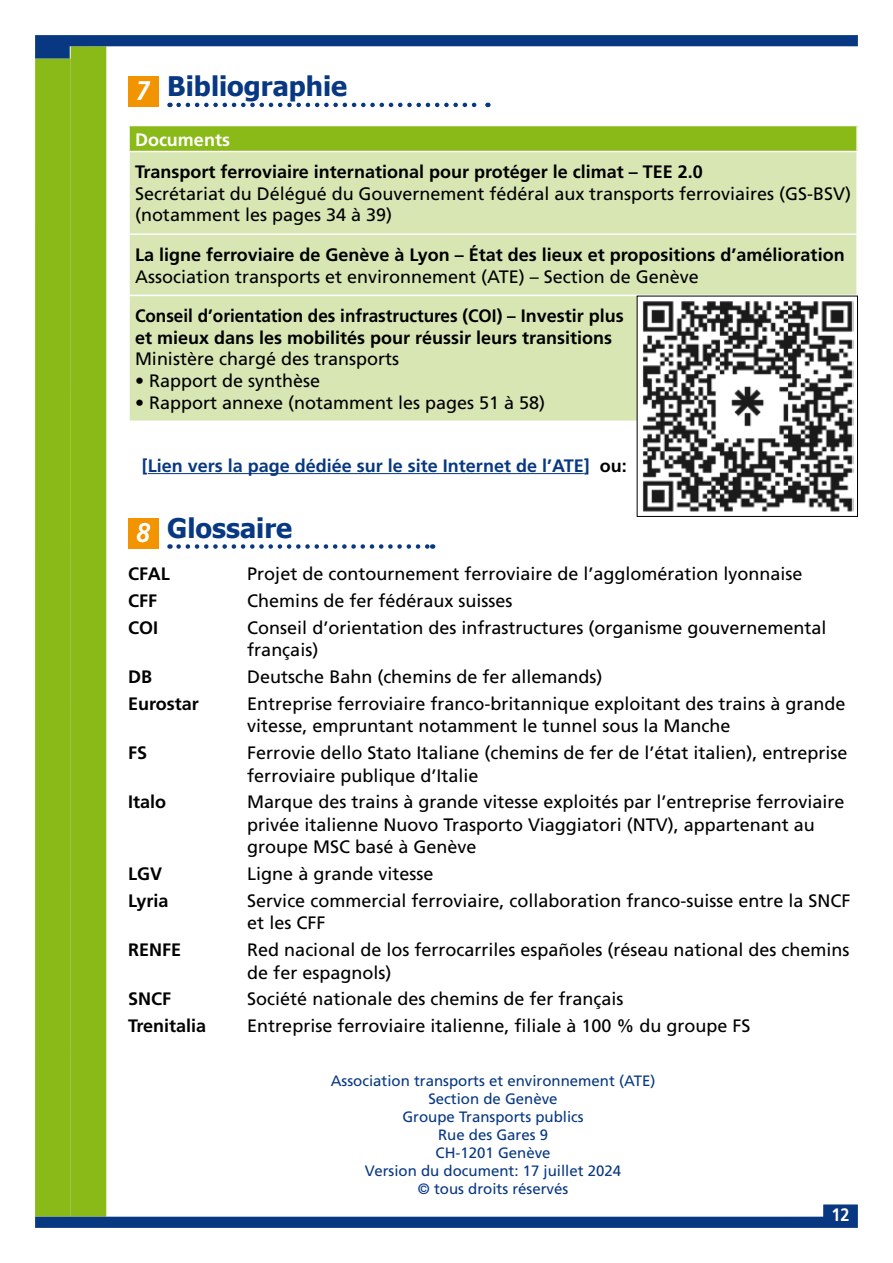
<style>
.page{position:relative;width:893px;height:1263px;background:#fff}
.page>*{position:absolute;margin:0;border:0;box-sizing:border-box;transform-origin:0 0}
.t1{font:700 27px "Tahoma";color:#083881}
.t2{font:18px/22.5px "Frutiger";color:#000}
.t3{font:700 18px "Frutiger";color:#000}
.t4{font:700 18px/21.6px "Frutiger";color:#000;scale:.95 1}
.t5{font:700 18px "Frutiger";color:#083881}
.t6{font:700 18px "Frutiger";color:#fff}
.t7{font:700 18px "Frutiger";color:#fff;scale:.9 1}
.t8{font:15px/18px "Frutiger";color:#083881;text-align:center}
.s1{font-family:"Frutiger";font-style:italic;color:#fff}
.s2{color:#000}
</style>
<div class="page">
<div style="left:35px;top:58px;width:36px;height:1158px;background:#89ba17"></div>
<div style="left:71px;top:46px;width:35px;height:1170px;background:#89ba17"></div>
<svg style="left:35px;top:35px;width:823px;height:24px"></svg>
<svg style="left:35px;top:1204px;width:823px;height:24px"></svg>
<svg style="left:179px;top:544px;width:254px;height:5px"></svg>
<div style="left:128px;top:518px;width:31px;height:30px;background:#f29400"></div>
<svg style="left:179px;top:103px;width:309px;height:4px"></svg>
<div style="left:128px;top:76px;width:31px;height:31px;background:#f29400"></div>
<div style="left:129px;top:125px;width:728px;height:27px;background:#89ba17"></div>
<div style="left:130px;top:152px;width:726px;height:268px;background:#d8e6b4"></div>
<hr style="left:128px;top:125px;width:730px;height:1px;background:#fff">
<hr style="left:128px;top:126px;width:2px;height:25px;background:#fff">
<hr style="left:856px;top:126px;width:2px;height:25px;background:#fff">
<hr style="left:128px;top:151px;width:730px;height:1px;background:#fff">
<hr style="left:128px;top:233px;width:730px;height:2px;background:#fff">
<hr style="left:128px;top:295px;width:730px;height:1px;background:#fff">
<hr style="left:148px;top:473px;width:436px;height:1px;background:#083881">
<div style="left:637px;top:296px;width:220px;height:220px;background:#fff"></div>
<div style="left:637px;top:296px;width:221px;height:221px;border:1px solid #000"></div>
<img style="left:642px;top:301px;width:212px;height:211px">
<h1 class="t1" style="left:136px;top:67px;width:213px"><span class="s1">7</span> Bibliographie</h1>
<p class="t6" style="left:135px;top:129px;width:96px">Documents</p>
<p class="t3" style="left:135px;top:161px;width:569px">Transport ferroviaire international pour protéger le climat – TEE 2.0</p>
<p class="t2" style="left:135px;top:183px;width:718px;line-height:21.6px">Secrétariat du Délégué du Gouvernement fédéral aux transports ferroviaires (GS-BSV) (notamment les pages 34 à 39)</p>
<p class="t3" style="left:135px;top:244px;width:711px">La ligne ferroviaire de Genève à Lyon – État des lieux et propositions d’amélioration</p>
<p class="t2" style="left:135px;top:265px;width:565px">Association transports et environnement (ATE) – Section de Genève</p>
<p class="t4" style="left:135px;top:305px;width:516px">Conseil d’orientation des infrastructures (COI) – Investir plus et mieux dans les mobilités pour réussir leurs transitions</p>
<p class="t2" style="left:135px;top:348px;width:266px">Ministère chargé des transports</p>
<p class="t2" style="left:135px;top:369px;width:187px">• Rapport de synthèse</p>
<p class="t2" style="left:135px;top:391px;width:412px">• Rapport annexe (notamment les pages 51 à 58)</p>
<p class="t5" style="left:142px;top:455px;width:487px">[Lien vers la page dédiée sur le site Internet de l’ATE] <span class="s2">ou:</span></p>
<h1 class="t1" style="left:136px;top:509px;width:157px"><span class="s1">8</span> Glossaire</h1>
<p class="t3" style="left:128px;top:563px;width:43px">CFAL</p>
<p class="t2" style="left:247px;top:563px;width:557px">Projet de contournement ferroviaire de l’agglomération lyonnaise</p>
<p class="t3" style="left:128px;top:590px;width:30px">CFF</p>
<p class="t2" style="left:247px;top:589px;width:267px">Chemins de fer fédéraux suisses</p>
<p class="t3" style="left:128px;top:617px;width:32px">COI</p>
<p class="t2" style="left:247px;top:616px;width:581px">Conseil d’orientation des infrastructures (organisme gouvernemental français)</p>
<p class="t3" style="left:128px;top:666px;width:25px">DB</p>
<p class="t2" style="left:247px;top:665px;width:357px">Deutsche Bahn (chemins de fer allemands)</p>
<p class="t3" style="left:128px;top:693px;width:72px">Eurostar</p>
<p class="t2" style="left:247px;top:692px;width:600px">Entreprise ferroviaire franco-britannique exploitant des trains à grande vitesse, empruntant notamment le tunnel sous la Manche</p>
<p class="t3" style="left:128px;top:742px;width:21px">FS</p>
<p class="t2" style="left:247px;top:741px;width:602px">Ferrovie dello Stato Italiane (chemins de fer de l’état italien), entreprise ferroviaire publique d’Italie</p>
<p class="t3" style="left:128px;top:791px;width:40px">Italo</p>
<p class="t2" style="left:247px;top:791px;width:599px">Marque des trains à grande vitesse exploités par l’entreprise ferroviaire privée italienne Nuovo Trasporto Viaggiatori (NTV), appartenant au groupe MSC basé à Genève</p>
<p class="t3" style="left:128px;top:863px;width:36px">LGV</p>
<p class="t2" style="left:247px;top:862px;width:188px">Ligne à grande vitesse</p>
<p class="t3" style="left:128px;top:890px;width:42px">Lyria</p>
<p class="t2" style="left:247px;top:889px;width:605px">Service commercial ferroviaire, collaboration franco-suisse entre la SNCF et les CFF</p>
<p class="t3" style="left:128px;top:939px;width:55px">RENFE</p>
<p class="t2" style="left:247px;top:938px;width:604px">Red nacional de los ferrocarriles españoles (réseau national des chemins de fer espagnols)</p>
<p class="t3" style="left:128px;top:988px;width:45px">SNCF</p>
<p class="t2" style="left:247px;top:988px;width:378px">Société nationale des chemins de fer français</p>
<p class="t3" style="left:128px;top:1015px;width:80px">Trenitalia</p>
<p class="t2" style="left:247px;top:1014px;width:505px">Entreprise ferroviaire italienne, filiale à 100 % du groupe FS</p>
<p class="t8" style="left:331px;top:1072px;width:326px">Association transports et environnement (ATE)<br>Section de Genève<br>Groupe Transports publics<br>Rue des Gares 9<br>CH-1201 Genève<br>Version du document: 17 juillet 2024<br>© tous droits réservés</p>
<p class="t7" style="left:831px;top:1204px;width:22px">12</p>
</div>
